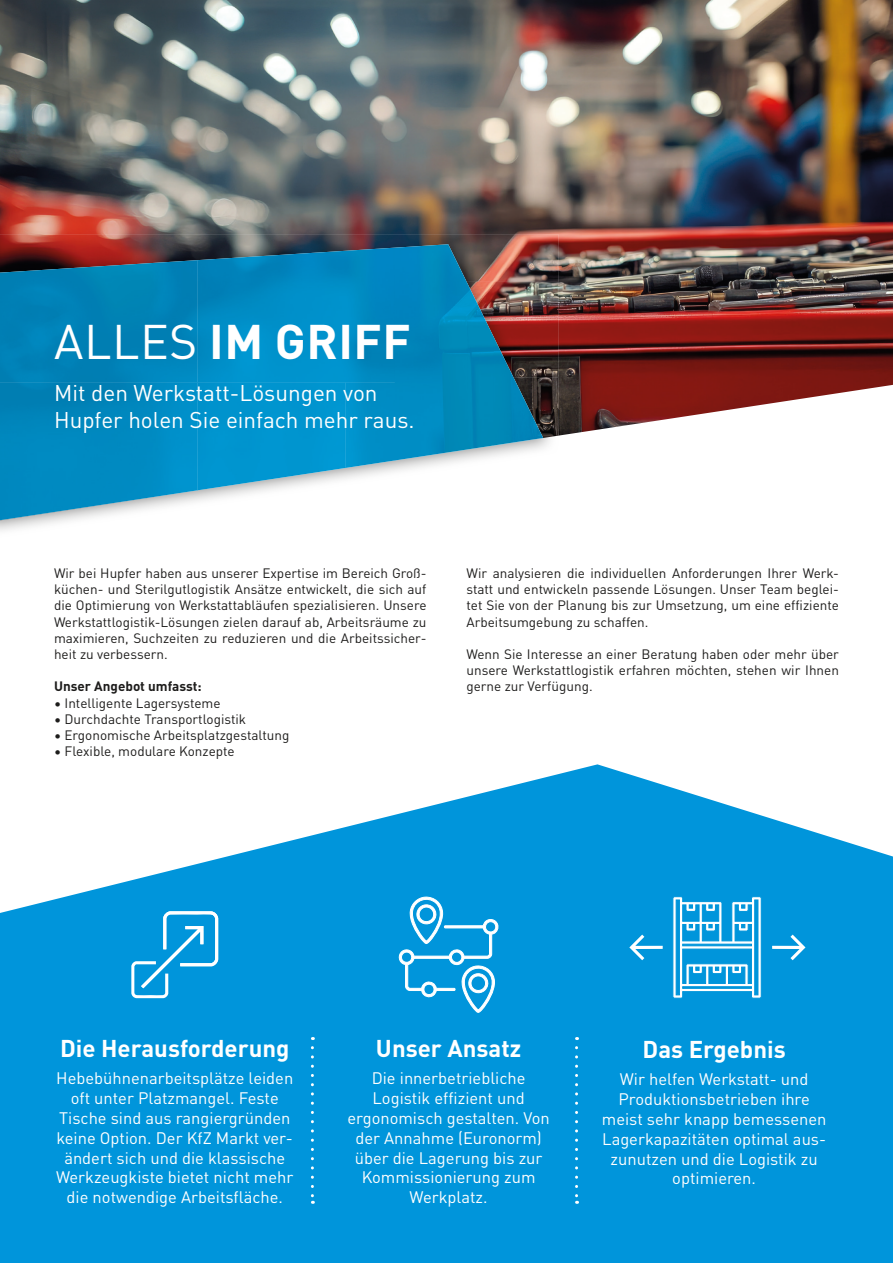
<style>
.page{position:relative;width:893px;height:1263px;background:#fff}
.page>*{position:absolute;margin:0;border:0;box-sizing:border-box;transform-origin:0 0}
.t1{font:700 48px "DIN Pro";letter-spacing:.01em;color:#fff}
.t2{font:700 24px "DIN Pro";color:#fff}
.t3{font:22.5px/27px "DIN Pro";color:#fff}
.t4{font:16.5px/19.8px "DIN Pro";color:#fff;text-align:center}
.t5{font:13.5px/16.2px "DIN Pro";color:#1d1c1b;text-align:justify}
.t6{font:700 13.5px "DIN Pro";color:#1d1c1b}
.s1{font-weight:400}
</style>
<div class="page">
<img style="left:0;top:0;width:893px;height:436px">
<svg style="left:0;top:764px;width:893px;height:499px;background:#23a3e0"></svg>
<img style="left:0;top:234px;width:558px;height:48px">
<img style="left:494px;top:282px;width:64px;height:95px">
<img style="left:543px;top:377px;width:15px;height:61px">
<svg style="left:346px;top:445px;width:197px;height:26px"></svg>
<img style="left:0;top:260px;width:198px;height:260px">
<img style="left:197px;top:248px;width:198px;height:134px">
<img style="left:395px;top:244px;width:99px;height:216px">
<img style="left:494px;top:337px;width:49px;height:108px">
<img style="left:197px;top:382px;width:149px;height:108px">
<img style="left:345px;top:382px;width:50px;height:86px">
<svg style="left:311px;top:1048px;width:3px;height:156px"></svg>
<svg style="left:575px;top:1048px;width:3px;height:156px"></svg>
<svg style="left:131px;top:911px;width:87px;height:87px;background:#2ba6e1"></svg>
<svg style="left:398px;top:894px;width:102px;height:119px;background:#2ca7e1"></svg>
<svg style="left:672px;top:896px;width:90px;height:102px"></svg>
<svg style="left:772px;top:934px;width:33px;height:26px"></svg>
<svg style="left:629px;top:934px;width:34px;height:26px"></svg>
<h1 class="t1" style="left:54px;top:304px;width:358px"><span class="s1">ALLES</span> IM GRIFF</h1>
<h3 class="t3" style="left:54px;top:378px;width:362px">Mit den Werkstatt-Lösungen von<br>Hupfer holen Sie einfach mehr raus.</h3>
<p class="t5" style="left:54px;top:564px;width:374px">Wir bei Hupfer haben aus unserer Expertise im Bereich Groß&shy;küchen- und Sterilgutlogistik Ansätze entwickelt, die sich auf die Optimierung von Werkstattabläufen spezialisieren. Unsere Werkstattlogistik-Lösungen zielen darauf ab, Arbeitsräume zu maximieren, Suchzeiten zu reduzieren und die Arbeitssicher&shy;heit zu verbessern.</p>
<p class="t6" style="left:54px;top:676px;width:149px">Unser Angebot umfasst:</p>
<p class="t5" style="left:54px;top:694px;width:168px">• Intelligente Lagersysteme</p>
<p class="t5" style="left:54px;top:710px;width:194px">• Durchdachte Transportlogistik</p>
<p class="t5" style="left:54px;top:726px;width:237px">• Ergonomische Arbeitsplatzgestaltung</p>
<p class="t5" style="left:54px;top:742px;width:182px">• Flexible, modulare Konzepte</p>
<p class="t5" style="left:466px;top:564px;width:374px">Wir analysieren die individuellen Anforderungen Ihrer Werk&shy;statt und entwickeln passende Lösungen. Unser Team beglei&shy;tet Sie von der Planung bis zur Umsetzung, um eine effiziente Arbeitsumgebung zu schaffen.</p>
<p class="t5" style="left:466px;top:645px;width:374px">Wenn Sie Interesse an einer Beratung haben oder mehr über unsere Werkstattlogistik erfahren möchten, stehen wir Ihnen gerne zur Verfügung.</p>
<h2 class="t2" style="left:60px;top:1029px;width:231px">Die Herausforderung</h2>
<p class="t4" style="left:56px;top:1067px;width:239px">Hebebühnenarbeitsplätze leiden oft unter Platzmangel. Feste<br>Tische sind aus rangiergründen keine Option. Der KfZ Markt ver&shy;ändert sich und die klassische<br>Werkzeugkiste bietet nicht mehr die notwendige Arbeitsfläche.</p>
<h2 class="t2" style="left:376px;top:1029px;width:147px">Unser Ansatz</h2>
<p class="t4" style="left:348px;top:1067px;width:204px">Die innerbetriebliche<br>Logistik effizient und ergonomisch gestalten. Von der Annahme (Euronorm) über die Lagerung bis zur<br>Kommissionierung zum<br>Werkplatz.</p>
<h2 class="t2" style="left:642px;top:1030px;width:145px">Das Ergebnis</h2>
<p class="t4" style="left:602px;top:1068px;width:226px">Wir helfen Werkstatt- und<br>Produktionsbetrieben ihre meist sehr knapp bemessenen<br>Lagerkapazitäten optimal aus&shy;zunutzen und die Logistik zu optimieren.</p>
</div>
